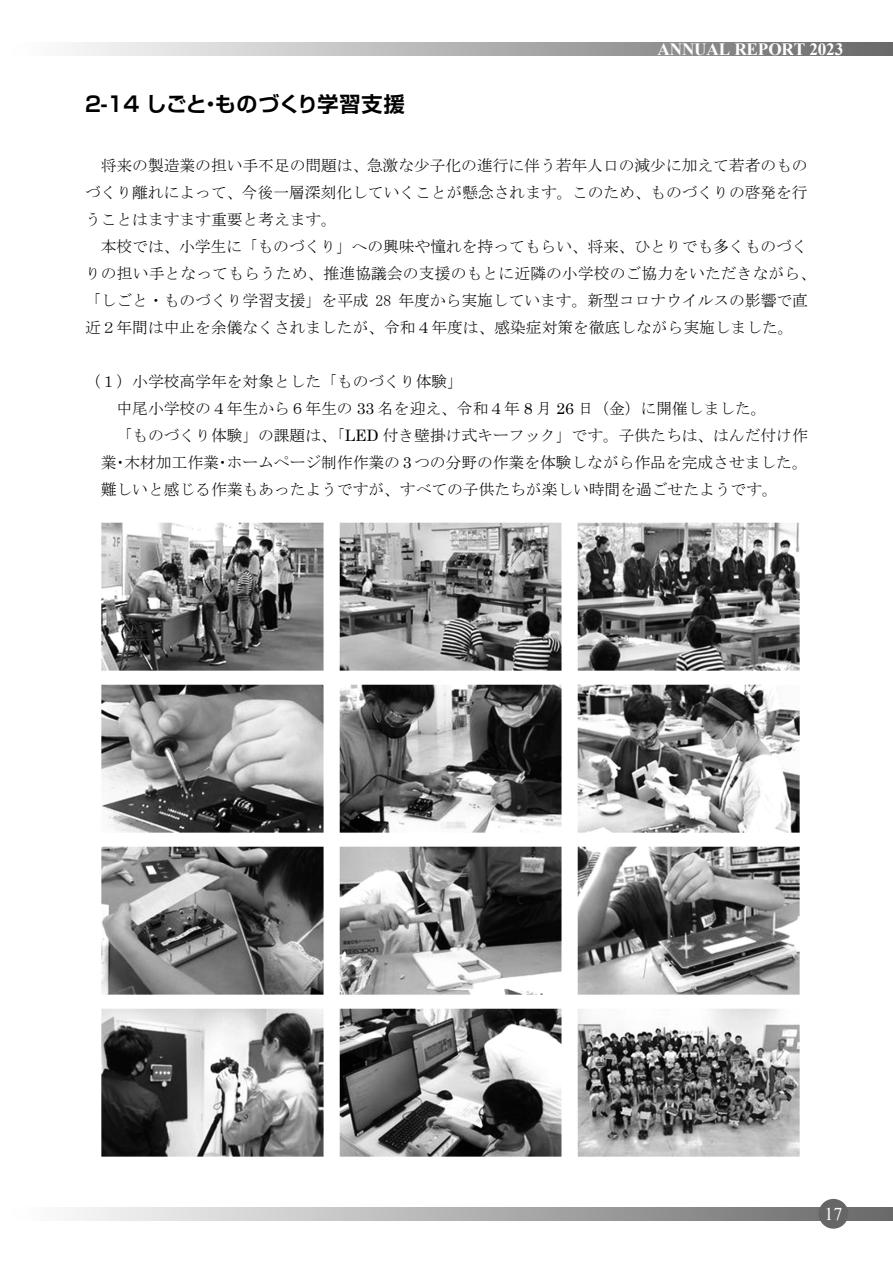
<style>
.page{position:relative;width:893px;height:1263px;background:#fff}
.page>*{position:absolute;margin:0;border:0;box-sizing:border-box;transform-origin:0 0}
.t1{font:21px "BIZ UD Gothic";color:#000}
.t2{font:700 21px "Shin Go Pro De";color:#000}
.t3{font:18px "Times New Roman";color:#fff}
.t4{font:700 17.25px "Times New Roman";letter-spacing:-.01em;color:#fff}
.t5{font:15.75px/27px "MS Mincho";color:#000;text-align:justify}
.s1{font-family:"Century"}
</style>
<div class="page">
<svg style="left:75px;top:43px;width:818px;height:13px;background:#aeaeae"></svg>
<svg style="left:75px;top:1207px;width:818px;height:13px;background:#b1b1b1"></svg>
<div style="left:819px;top:1199px;width:29px;height:30px;background:#666;border-radius:50%"></div>
<img style="left:102px;top:522px;width:221px;height:148px">
<img style="left:339px;top:522px;width:223px;height:148px">
<img style="left:578px;top:522px;width:222px;height:148px">
<img style="left:102px;top:684px;width:221px;height:148px">
<img style="left:339px;top:684px;width:223px;height:148px">
<img style="left:578px;top:684px;width:222px;height:148px">
<img style="left:102px;top:846px;width:221px;height:148px">
<img style="left:339px;top:846px;width:223px;height:148px">
<img style="left:578px;top:846px;width:222px;height:148px">
<img style="left:102px;top:1008px;width:221px;height:148px">
<img style="left:339px;top:1008px;width:223px;height:148px">
<img style="left:578px;top:1009px;width:222px;height:147px">
<p class="t4" style="left:657px;top:37px;width:187px">ANNUAL REPORT 2023</p>
<h1 class="t2" style="left:85px;top:86px;width:321px">2-14 しごと・ものづくり学習支援</h1>
<h1 class="t1" style="left:85px;top:101px;width:337px">2-14 しごと・ものづくり学習支援</h1>
<p class="t5" style="left:85px;top:151px;width:724px;text-indent:16px">将来の製造業の担い手不足の問題は、急激な少子化の進行に伴う若年人口の減少に加えて若者のものづくり離れによって、今後一層深刻化していくことが懸念されます。このため、ものづくりの啓発を行うことはますます重要と考えます。</p>
<p class="t5" style="left:85px;top:232px;width:732px;text-align:left;text-indent:16px">本校では、小学生に「ものづくり」への興味や憧れを持ってもらい、将来、ひとりでも多くものづくりの担い手となってもらうため、推進協議会の支援のもとに近隣の小学校のご協力をいただきながら、「しごと・ものづくり学習支援」を平成 28 年度から実施しています。新型コロナウイルスの影響で直近２年間は中止を余儀なくされましたが、令和４年度は、感染症対策を徹底しながら実施しました。</p>
<p class="t5" style="left:85px;top:367px;width:379px">（１）小学校高学年を対象とした「ものづくり体験」</p>
<p class="t5" style="left:117px;top:394px;width:652px">中尾小学校の４年生から６年生の <span class="s1">33</span> 名を迎え、令和４年 <span class="s1">8</span> 月 <span class="s1">26</span> 日（金）に開催しました。</p>
<p class="t5" style="left:117px;top:421px;width:693px">「ものづくり体験」の課題は、「<span class="s1">LED</span> 付き壁掛け式キーフック」です。子供たちは、はんだ付け作</p>
<p class="t5" style="left:101px;top:448px;width:708px">業・木材加工作業・ホームページ制作作業の <span class="s1">3</span> つの分野の作業を体験しながら作品を完成させました。</p>
<p class="t5" style="left:101px;top:475px;width:678px">難しいと感じる作業もあったようですが、すべての子供たちが楽しい時間を過ごせたようです。</p>
<p class="t3" style="left:825px;top:1201px;width:19px">17</p>
</div>
